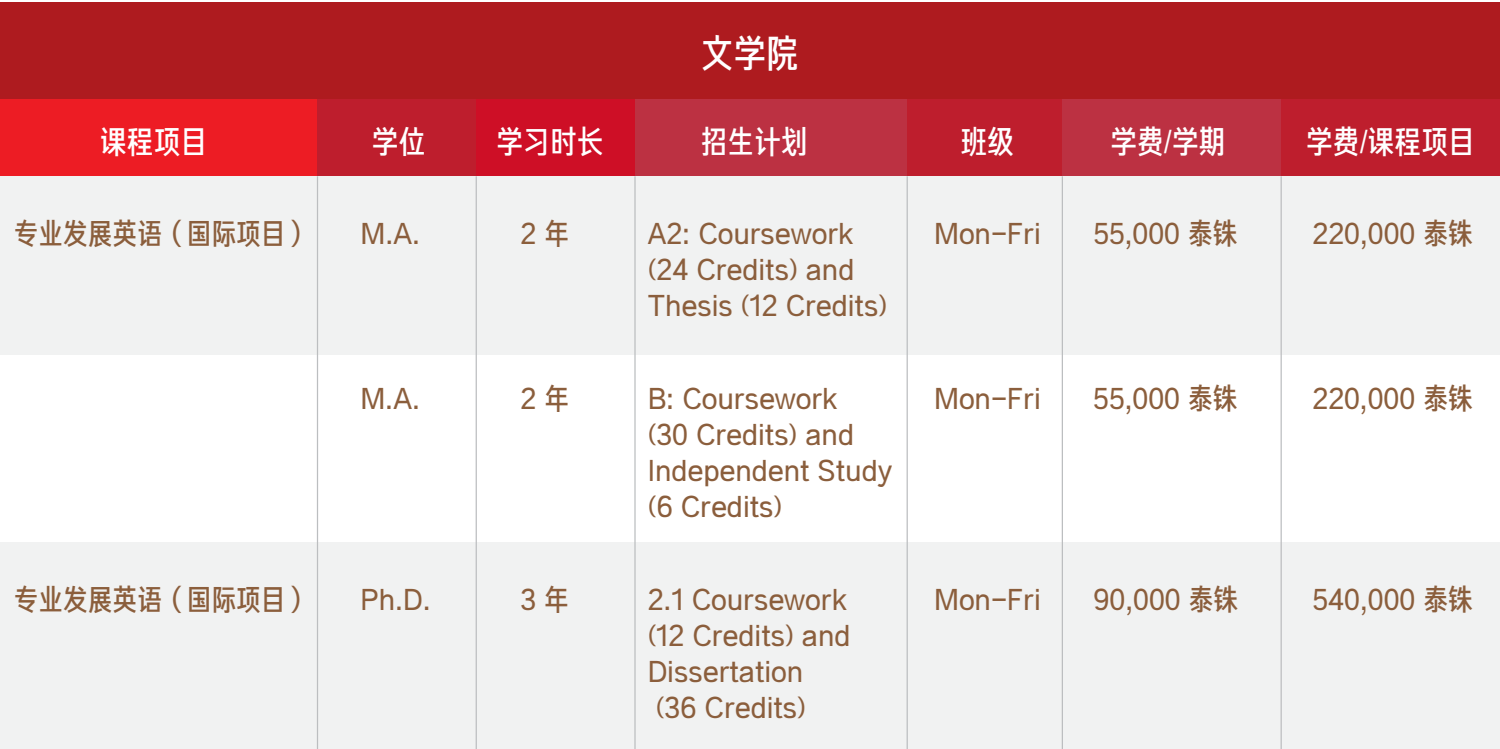
<style>
.page{position:relative;width:1500px;height:749px;background:#fff}
.page>*{position:absolute;margin:0;border:0;box-sizing:border-box;transform-origin:0 0}
.t1{font:39.38px "FZJUNH ZHONGJW GB1 0";color:#fff}
.t2{font:32.5px "FZJUNH ZHONGJW GB1 0";color:#fff}
.t3{font:30px/36px "FZJUNH ZHONGJW GB1 0";color:#8b5e3c}
</style>
<div class="page">
<div style="left:0;top:542px;width:1500px;height:207px;background:#f1f2f2"></div>
<div style="left:0;top:2px;width:1500px;height:97px;background:#ae1b1f"></div>
<div style="left:0;top:99px;width:318px;height:77px;background:#ed1c24"></div>
<div style="left:318px;top:99px;width:158px;height:77px;background:#be1e2d"></div>
<div style="left:476px;top:99px;width:159px;height:77px;background:#ce0f26"></div>
<div style="left:635px;top:99px;width:272px;height:77px;background:#bc3142"></div>
<div style="left:907px;top:99px;width:155px;height:77px;background:#be1e2d"></div>
<div style="left:0;top:176px;width:1500px;height:178px;background:#f1f2f2"></div>
<hr style="left:317px;top:176px;width:1px;height:573px;background:#bcbec0">
<hr style="left:476px;top:176px;width:1px;height:573px;background:#bcbec0">
<hr style="left:634px;top:176px;width:2px;height:573px;background:#bcbec0">
<hr style="left:907px;top:176px;width:1px;height:573px;background:#bcbec0">
<div style="left:1062px;top:99px;width:219px;height:77px;background:#bc3142"></div>
<div style="left:1281px;top:99px;width:219px;height:77px;background:#be1e2d"></div>
<hr style="left:1062px;top:176px;width:1px;height:573px;background:#bcbec0">
<hr style="left:1281px;top:176px;width:1px;height:573px;background:#bcbec0">
<h1 class="t1" style="left:701px;top:31px;width:99px">文学院</h1>
<p class="t2" style="left:100px;top:122px;width:109px">课程项目</p>
<p class="t2" style="left:372px;top:122px;width:55px">学位</p>
<p class="t2" style="left:496px;top:122px;width:109px">学习时长</p>
<p class="t2" style="left:701px;top:122px;width:109px">招生计划</p>
<p class="t2" style="left:960px;top:122px;width:55px">班级</p>
<p class="t3" style="left:14px;top:216px;width:298px">专业发展英语（国际项目）</p>
<p class="t3" style="left:361px;top:216px;width:61px">M.A.</p>
<p class="t3" style="left:521px;top:216px;width:50px">2 年</p>
<p class="t3" style="left:648px;top:216px;width:241px">A2: Coursework (24 Credits) and<br>Thesis (12 Credits)</p>
<p class="t3" style="left:934px;top:216px;width:108px">Mon-Fri</p>
<p class="t2" style="left:1110px;top:122px;width:117px">学费/学期</p>
<p class="t2" style="left:1306px;top:122px;width:170px">学费/课程项目</p>
<p class="t3" style="left:1093px;top:216px;width:146px">55,000 泰铢</p>
<p class="t3" style="left:1313px;top:216px;width:162px">220,000 泰铢</p>
<p class="t3" style="left:361px;top:381px;width:61px">M.A.</p>
<p class="t3" style="left:521px;top:381px;width:50px">2 年</p>
<p class="t3" style="left:648px;top:381px;width:246px">B: Coursework<br>(30 Credits) and<br>Independent Study (6 Credits)</p>
<p class="t3" style="left:934px;top:381px;width:108px">Mon-Fri</p>
<p class="t3" style="left:1093px;top:381px;width:146px">55,000 泰铢</p>
<p class="t3" style="left:1313px;top:381px;width:162px">220,000 泰铢</p>
<p class="t3" style="left:14px;top:582px;width:298px">专业发展英语（国际项目）</p>
<p class="t3" style="left:361px;top:582px;width:72px">Ph.D.</p>
<p class="t3" style="left:521px;top:582px;width:50px">3 年</p>
<p class="t3" style="left:648px;top:582px;width:204px">2.1 Coursework (12 Credits) and<br>Dissertation (36 Credits)</p>
<p class="t3" style="left:934px;top:582px;width:108px">Mon-Fri</p>
<p class="t3" style="left:1093px;top:582px;width:146px">90,000 泰铢</p>
<p class="t3" style="left:1313px;top:582px;width:162px">540,000 泰铢</p>
</div>
